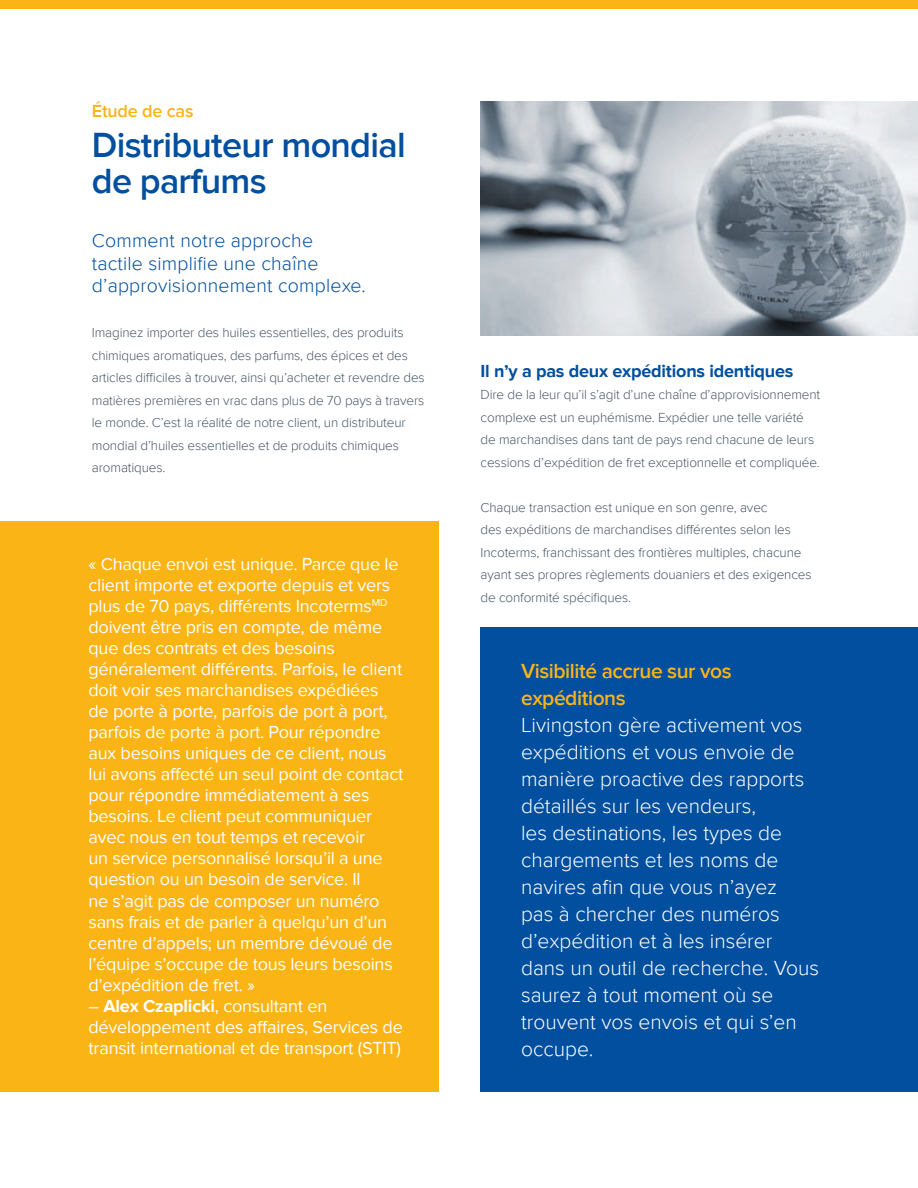
<style>
.page{position:relative;width:918px;height:1188px;background:#fff}
.page>*{position:absolute;margin:0;border:0;box-sizing:border-box;transform-origin:0 0}
.t1{font:600 36px/36px "Proxima Nova";letter-spacing:-.02em;color:#014f9e}
.t2{font:300 21px/27px "Proxima Nova";color:#fff}
.t3{font:600 21px/27px "Proxima Nova";letter-spacing:-.02em;color:#fbb416}
.t4{font:300 19.5px/22.5px "Proxima Nova";letter-spacing:.01em;color:#014f9e}
.t5{font:18px/21px "Proxima Nova";letter-spacing:-.01em;color:#fff}
.t6{font:700 18px "Proxima Nova";letter-spacing:-.01em;color:#014f9e}
.t7{font:600 18px "Proxima Nova";letter-spacing:-.01em;color:#fbb416}
.t8{font:300 13.5px/22.5px "Proxima Nova";letter-spacing:-.01em;color:#475865}
.s1{font-weight:700}
</style>
<div class="page">
<div style="left:0;top:0;width:918px;height:9px;background:#fbb416"></div>
<div style="left:481px;top:627px;width:437px;height:465px;background:#014f9e"></div>
<div style="left:0;top:522px;width:438px;height:570px;background:#fbb416"></div>
<img style="left:481px;top:102px;width:437px;height:234px">
<p class="t7" style="left:92px;top:100px;width:103px">Étude de cas</p>
<h1 class="t1" style="left:92px;top:128px;width:315px">Distributeur mondial de parfums</h1>
<p class="t4" style="left:92px;top:230px;width:275px">Comment notre approche tactile simplifie une chaîne d’approvisionnement complexe.</p>
<p class="t8" style="left:92px;top:322px;width:334px">Imaginez importer des huiles essentielles, des produits chimiques aromatiques, des parfums, des épices et des articles difficiles à trouver, ainsi qu’acheter et revendre des matières premières en vrac dans plus de 70 pays à travers le monde. C’est la réalité de notre client, un distributeur mondial d’huiles essentielles et de produits chimiques aromatiques.</p>
<p class="t5" style="left:88px;top:554px;width:317px">« Chaque envoi est unique. Parce que le client importe et exporte depuis et vers plus de 70 pays, différents Incoterms<sup>MD </sup>doivent être pris en compte, de même que des contrats et des besoins généralement différents. Parfois, le client doit voir ses marchandises expédiées<br>de porte à porte, parfois de port à port, parfois de porte à port. Pour répondre aux besoins uniques de ce client, nous lui avons affecté un seul point de contact pour répondre immédiatement à ses besoins. Le client peut communiquer avec nous en tout temps et recevoir<br>un service personnalisé lorsqu’il a une question ou un besoin de service. Il<br>ne s’agit pas de composer un numéro sans frais et de parler à quelqu’un d’un centre d’appels; un membre dévoué de l’équipe s’occupe de tous leurs besoins d’expédition de fret. »</p>
<p class="t5" style="left:88px;top:995px;width:316px">– <span class="s1">Alex Czaplicki</span>, consultant en développement des affaires, Services de transit international et de transport (STIT)</p>
<p class="t6" style="left:481px;top:360px;width:314px">Il n’y a pas deux expéditions identiques</p>
<p class="t8" style="left:481px;top:383px;width:341px">Dire de la leur qu’il s’agit d’une chaîne d’approvisionnement complexe est un euphémisme. Expédier une telle variété de marchandises dans tant de pays rend chacune de leurs cessions d’expédition de fret exceptionnelle et compliquée.</p>
<p class="t8" style="left:481px;top:496px;width:333px">Chaque transaction est unique en son genre, avec<br>des expéditions de marchandises différentes selon les Incoterms, franchissant des frontières multiples, chacune ayant ses propres règlements douaniers et des exigences de conformité spécifiques.</p>
<p class="t3" style="left:521px;top:658px;width:212px">Visibilité accrue sur vos expéditions</p>
<p class="t2" style="left:521px;top:712px;width:299px">Livingston gère activement vos expéditions et vous envoie de manière proactive des rapports détaillés sur les vendeurs,<br>les destinations, les types de chargements et les noms de navires afin que vous n’ayez<br>pas à chercher des numéros d’expédition et à les insérer dans un outil de recherche. Vous saurez à tout moment où se trouvent vos envois et qui s’en occupe.</p>
</div>
